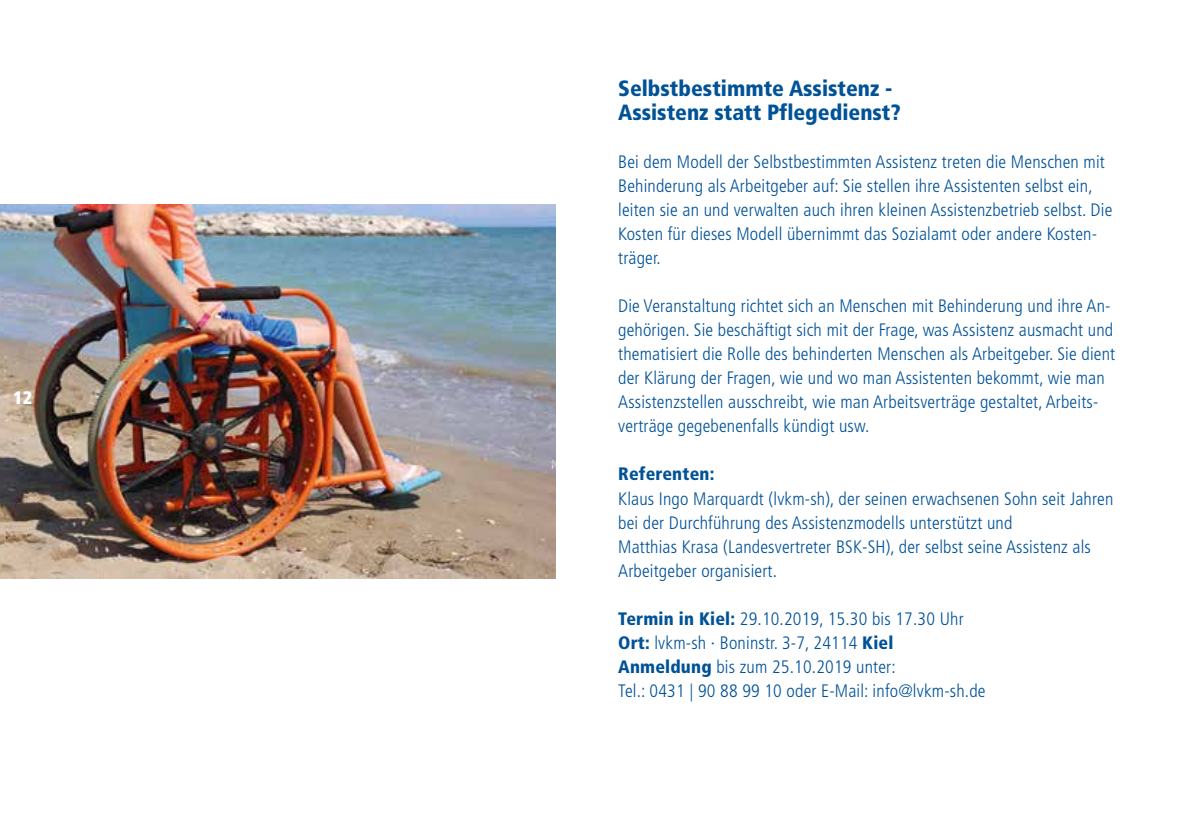
<style>
.page{position:relative;width:1191px;height:840px;background:#fff}
.page>*{position:absolute;margin:0;border:0;box-sizing:border-box;transform-origin:0 0}
.t1{font:900 condensed 22px/24px "Frutiger";color:#005297}
.t2{font:300 condensed 18px/24px "Frutiger";letter-spacing:.01em;color:#005297}
.t3{font:900 condensed 18px "Frutiger";letter-spacing:.01em;color:#005297}
.t4{font:900 condensed 18px "Frutiger";color:#fff}
.s1{font-weight:900}
</style>
<div class="page">
<img style="left:0;top:204px;width:556px;height:374px">
<p class="t4" style="left:13px;top:386px;width:20px">12</p>
<p class="t1" style="left:618px;top:76px;width:284px">Selbstbestimmte Assistenz -<br>Assistenz statt Pflegedienst?</p>
<p class="t2" style="left:618px;top:150px;width:495px">Bei dem Modell der Selbstbestimmten Assistenz treten die Menschen mit Behinderung als Arbeitgeber auf: Sie stellen ihre Assistenten selbst ein, leiten sie an und verwalten auch ihren kleinen Assistenzbetrieb selbst. Die Kosten für dieses Modell übernimmt das Sozialamt oder andere Kosten&shy;träger.</p>
<p class="t2" style="left:618px;top:294px;width:498px">Die Veranstaltung richtet sich an Menschen mit Behinderung und ihre An&shy;gehörigen. Sie beschäftigt sich mit der Frage, was Assistenz ausmacht und thematisiert die Rolle des behinderten Menschen als Arbeitgeber. Sie dient der Klärung der Fragen, wie und wo man Assistenten bekommt, wie man Assistenzstellen ausschreibt, wie man Arbeitsverträge gestaltet, Arbeits&shy;verträge gegebenenfalls kündigt usw.</p>
<p class="t3" style="left:618px;top:463px;width:98px">Referenten:</p>
<p class="t2" style="left:618px;top:486px;width:497px">Klaus Ingo Marquardt (lvkm-sh), der seinen erwachsenen Sohn seit Jahren bei der Durchführung des Assistenzmodells unterstützt und<br>Matthias Krasa (Landesvertreter BSK-SH), der selbst seine Assistenz als Arbeitgeber organisiert.</p>
<p class="t2" style="left:618px;top:606px;width:369px"><span class="s1">Termin in Kiel:</span> 29.10.2019, 15.30 bis 17.30 Uhr <span class="s1">Ort:</span> lvkm-sh ∙ Boninstr. 3-7, 24114 <span class="s1">Kiel Anmeldung</span> bis zum 25.10.2019 unter:<br>Tel.: 0431 | 90 88 99 10 oder E-Mail: info@lvkm-sh.de</p>
</div>
